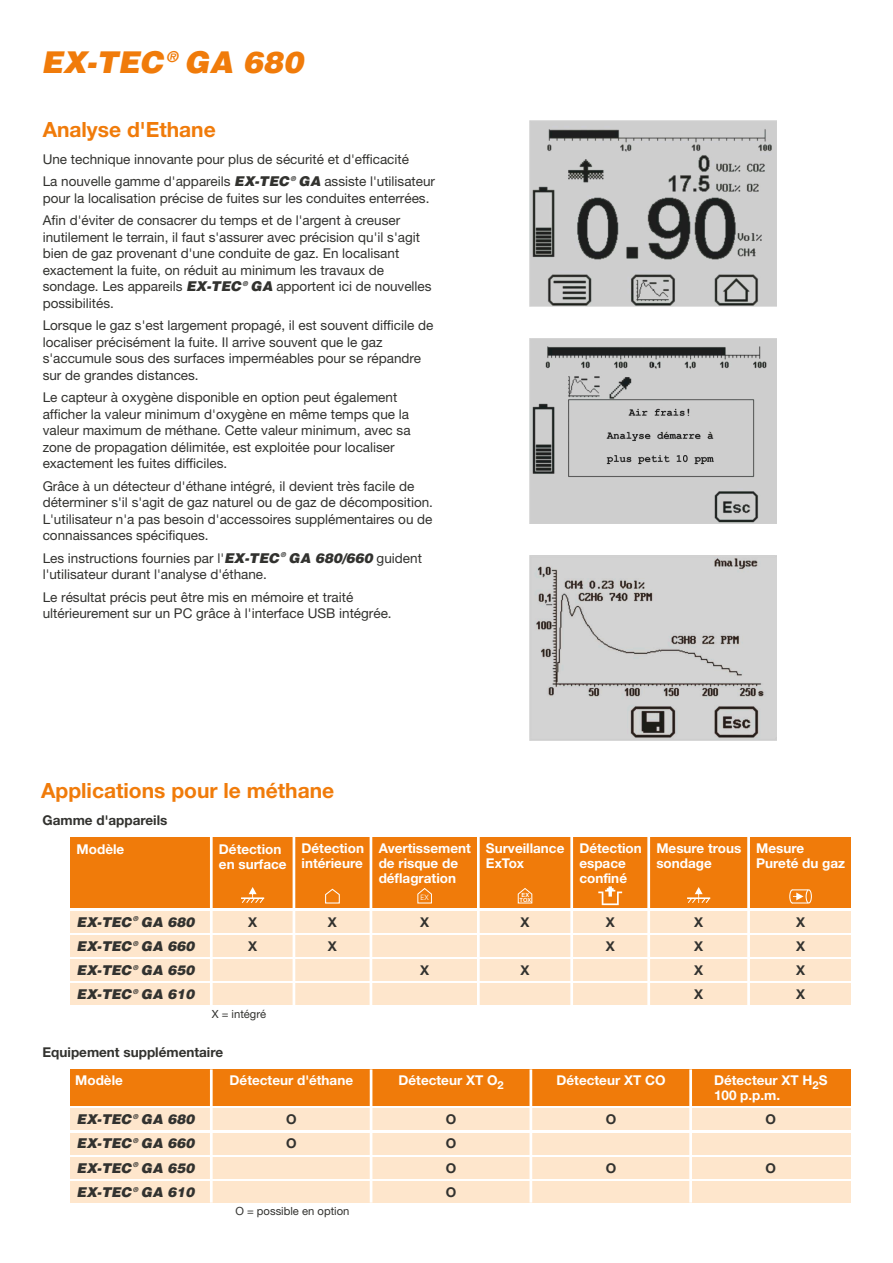
<style>
.page{position:relative;width:893px;height:1263px;background:#fff}
.page>*{position:absolute;margin:0;border:0;box-sizing:border-box;transform-origin:0 0}
.t1{font:30px "Airbus Special";color:#f07b0a}
.t2{font:700 21px "Helvetica Neue LT";color:#f07b0a}
.t3{font:15px "Airbus Special";color:#f07b0a}
.t4{font:13.5px/16.5px "Helvetica Neue LT";color:#32322f}
.t5{font:700 13.5px/15px "Helvetica Neue LT";color:#fff}
.t6{font:13.5px "Airbus Special";color:#32322f}
.t7{font:700 13.5px "Helvetica Neue LT";color:#32322f}
.t8{font:11.25px "Helvetica Neue LT";color:#32322f}
.t9{font:7.5px "Avant Garde IT Cby BT";color:#fff}
.t10{font:6.75px "Airbus Special";color:#32322f}
.t11{font:700 5.7px/5.2px "Arial";color:#fff;text-align:center}
.s1{font-family:"Airbus Special"}
</style>
<div class="page">
<img style="left:529px;top:121px;width:247px;height:185px">
<div style="left:70px;top:838px;width:780px;height:70px;background:#f07b0a"></div>
<div style="left:70px;top:911px;width:780px;height:21px;background:#fee6cc"></div>
<div style="left:70px;top:935px;width:780px;height:21px;background:#fee6cc"></div>
<div style="left:70px;top:959px;width:780px;height:22px;background:#fee6cc"></div>
<div style="left:70px;top:984px;width:780px;height:21px;background:#fee6cc"></div>
<hr style="left:210px;top:830px;width:3px;height:180px;background:#fff">
<hr style="left:293px;top:830px;width:2px;height:180px;background:#fff">
<hr style="left:370px;top:830px;width:2px;height:180px;background:#fff">
<hr style="left:477px;top:830px;width:3px;height:180px;background:#fff">
<hr style="left:570px;top:830px;width:3px;height:180px;background:#fff">
<hr style="left:647px;top:830px;width:3px;height:180px;background:#fff">
<hr style="left:747px;top:830px;width:3px;height:180px;background:#fff">
<div style="left:70px;top:1069px;width:780px;height:37px;background:#f07b0a"></div>
<div style="left:70px;top:1109px;width:780px;height:21px;background:#fee6cc"></div>
<div style="left:70px;top:1133px;width:780px;height:21px;background:#fee6cc"></div>
<div style="left:70px;top:1157px;width:780px;height:21px;background:#fee6cc"></div>
<div style="left:70px;top:1181px;width:780px;height:21px;background:#fee6cc"></div>
<hr style="left:210px;top:1069px;width:3px;height:133px;background:#fff">
<hr style="left:370px;top:1069px;width:2px;height:133px;background:#fff">
<hr style="left:529px;top:1069px;width:3px;height:133px;background:#fff">
<hr style="left:689px;top:1069px;width:3px;height:133px;background:#fff">
<svg style="left:325px;top:888px;width:15px;height:16px"></svg>
<svg style="left:417px;top:888px;width:15px;height:16px"></svg>
<div style="left:806px;top:889px;width:6px;height:14px;border:1px solid #fff;border-radius:50%"></div>
<svg style="left:789px;top:889px;width:19px;height:15px"></svg>
<svg style="left:687px;top:887px;width:23px;height:16px"></svg>
<svg style="left:517px;top:888px;width:16px;height:16px"></svg>
<svg style="left:241px;top:887px;width:23px;height:16px"></svg>
<svg style="left:598px;top:886px;width:24px;height:19px"></svg>
<img style="left:529px;top:338px;width:247px;height:185px">
<img style="left:529px;top:555px;width:247px;height:186px">
<p class="t3" style="left:166px;top:50px;width:14px">®</p>
<h1 class="t1" style="left:41px;top:49px;width:263px">EX-TEC GA 680</h1>
<h2 class="t2" style="left:43px;top:122px;width:175px">Analyse d'Ethane</h2>
<p class="t4" style="left:43px;top:152px;width:368px">Une technique innovante pour plus de sécurité et d'efficacité</p>
<p class="t10" style="left:290px;top:176px;width:7px">®</p>
<p class="t4" style="left:43px;top:174px;width:394px">La nouvelle gamme d'appareils <span class="s1">EX-TEC GA</span> assiste l'utilisateur pour la localisation précise de fuites sur les conduites enterrées.</p>
<p class="t4" style="left:43px;top:213px;width:379px">Afin d'éviter de consacrer du temps et de l'argent à creuser inutilement le terrain, il faut s'assurer avec précision qu'il s'agit bien de gaz provenant d'une conduite de gaz. En localisant exactement la fuite, on réduit au minimum les travaux de</p>
<p class="t10" style="left:242px;top:281px;width:7px">®</p>
<p class="t4" style="left:43px;top:279px;width:390px">sondage. Les appareils <span class="s1">EX-TEC GA</span> apportent ici de nouvelles possibilités.</p>
<p class="t4" style="left:43px;top:318px;width:392px">Lorsque le gaz s'est largement propagé, il est souvent difficile de localiser précisément la fuite. Il arrive souvent que le gaz s'accumule sous des surfaces imperméables pour se répandre sur de grandes distances.</p>
<p class="t4" style="left:43px;top:390px;width:369px">Le capteur à oxygène disponible en option peut également afficher la valeur minimum d'oxygène en même temps que la valeur maximum de méthane. Cette valeur minimum, avec sa zone de propagation délimitée, est exploitée pour localiser exactement les fuites difficiles.</p>
<p class="t4" style="left:43px;top:479px;width:392px">Grâce à un détecteur d'éthane intégré, il devient très facile de déterminer s'il s'agit de gaz naturel ou de gaz de décomposition.<br>L'utilisateur n'a pas besoin d'accessoires supplémentaires ou de connaissances spécifiques.</p>
<p class="t10" style="left:280px;top:552px;width:7px">®</p>
<p class="t4" style="left:43px;top:551px;width:381px">Les instructions fournies par l'<span class="s1">EX-TEC GA 680/660</span> guident l'utilisateur durant l'analyse d'éthane.</p>
<p class="t4" style="left:43px;top:590px;width:351px">Le résultat précis peut être mis en mémoire et traité ultérieurement sur un PC grâce à l'interface USB intégrée.</p>
<h2 class="t2" style="left:41px;top:783px;width:295px">Applications pour le méthane</h2>
<p class="t7" style="left:43px;top:816px;width:126px">Gamme d'appareils</p>
<p class="t5" style="left:486px;top:842px;width:80px">Surveillance<br>ExTox</p>
<p class="t5" style="left:302px;top:842px;width:64px">Détection intérieure</p>
<p class="t5" style="left:579px;top:842px;width:64px">Détection espace confiné</p>
<p class="t5" style="left:77px;top:842px;width:49px">Modèle</p>
<p class="t5" style="left:756px;top:842px;width:91px">Mesure<br>Pureté du gaz</p>
<p class="t5" style="left:379px;top:842px;width:94px">Avertissement de risque de déflagration</p>
<p class="t5" style="left:656px;top:842px;width:87px">Mesure trous sondage</p>
<p class="t5" style="left:219px;top:842px;width:69px">Détection en surface</p>
<p class="t9" style="left:421px;top:895px;width:10px">EX</p>
<p class="t11" style="left:520px;top:892px;width:13px">EX<br>TOX</p>
<p class="t10" style="left:133px;top:916px;width:7px">®</p>
<p class="t6" style="left:77px;top:916px;width:119px">EX-TEC GA 680</p>
<p class="t7" style="left:248px;top:917px;width:11px">X</p>
<p class="t7" style="left:328px;top:917px;width:11px">X</p>
<p class="t7" style="left:420px;top:917px;width:11px">X</p>
<p class="t7" style="left:520px;top:917px;width:11px">X</p>
<p class="t7" style="left:606px;top:917px;width:11px">X</p>
<p class="t7" style="left:694px;top:917px;width:11px">X</p>
<p class="t7" style="left:796px;top:917px;width:11px">X</p>
<p class="t6" style="left:77px;top:940px;width:119px">EX-TEC <sup>®</sup> GA 660</p>
<p class="t7" style="left:248px;top:941px;width:11px">X</p>
<p class="t7" style="left:328px;top:941px;width:11px">X</p>
<p class="t7" style="left:606px;top:941px;width:11px">X</p>
<p class="t7" style="left:694px;top:941px;width:11px">X</p>
<p class="t7" style="left:796px;top:941px;width:11px">X</p>
<p class="t6" style="left:77px;top:964px;width:119px">EX-TEC <sup>®</sup> GA 650</p>
<p class="t7" style="left:420px;top:965px;width:11px">X</p>
<p class="t7" style="left:520px;top:965px;width:11px">X</p>
<p class="t7" style="left:694px;top:965px;width:11px">X</p>
<p class="t7" style="left:796px;top:965px;width:11px">X</p>
<p class="t6" style="left:77px;top:988px;width:119px">EX-TEC <sup>®</sup> GA 610</p>
<p class="t7" style="left:694px;top:990px;width:11px">X</p>
<p class="t7" style="left:796px;top:990px;width:11px">X</p>
<p class="t8" style="left:212px;top:1010px;width:56px">X = intégré</p>
<p class="t7" style="left:43px;top:1047px;width:182px">Equipement supplémentaire</p>
<p class="t5" style="left:75px;top:1074px;width:49px">Modèle</p>
<p class="t5" style="left:230px;top:1074px;width:125px">Détecteur d'éthane</p>
<p class="t5" style="left:398px;top:1074px;width:107px">Détecteur XT O<sub>2</sub></p>
<p class="t5" style="left:556px;top:1074px;width:111px">Détecteur XT CO</p>
<p class="t5" style="left:714px;top:1074px;width:115px">Détecteur XT H S<sub>2<br></sub>100 p.p.m.</p>
<p class="t6" style="left:77px;top:1113px;width:119px">EX-TEC <sup>®</sup> GA 680</p>
<p class="t7" style="left:286px;top:1114px;width:12px">O</p>
<p class="t7" style="left:446px;top:1114px;width:12px">O</p>
<p class="t7" style="left:606px;top:1114px;width:12px">O</p>
<p class="t7" style="left:766px;top:1114px;width:12px">O</p>
<p class="t6" style="left:77px;top:1162px;width:119px">EX-TEC <sup>®</sup> GA 650</p>
<p class="t7" style="left:446px;top:1163px;width:12px">O</p>
<p class="t7" style="left:606px;top:1163px;width:12px">O</p>
<p class="t7" style="left:766px;top:1163px;width:12px">O</p>
<p class="t6" style="left:77px;top:1137px;width:119px">EX-TEC <sup>®</sup> GA 660</p>
<p class="t7" style="left:286px;top:1139px;width:12px">O</p>
<p class="t7" style="left:446px;top:1139px;width:12px">O</p>
<p class="t6" style="left:77px;top:1186px;width:119px">EX-TEC <sup>®</sup> GA 610</p>
<p class="t7" style="left:446px;top:1187px;width:12px">O</p>
<p class="t8" style="left:235px;top:1207px;width:116px">O = possible en option</p>
</div>
